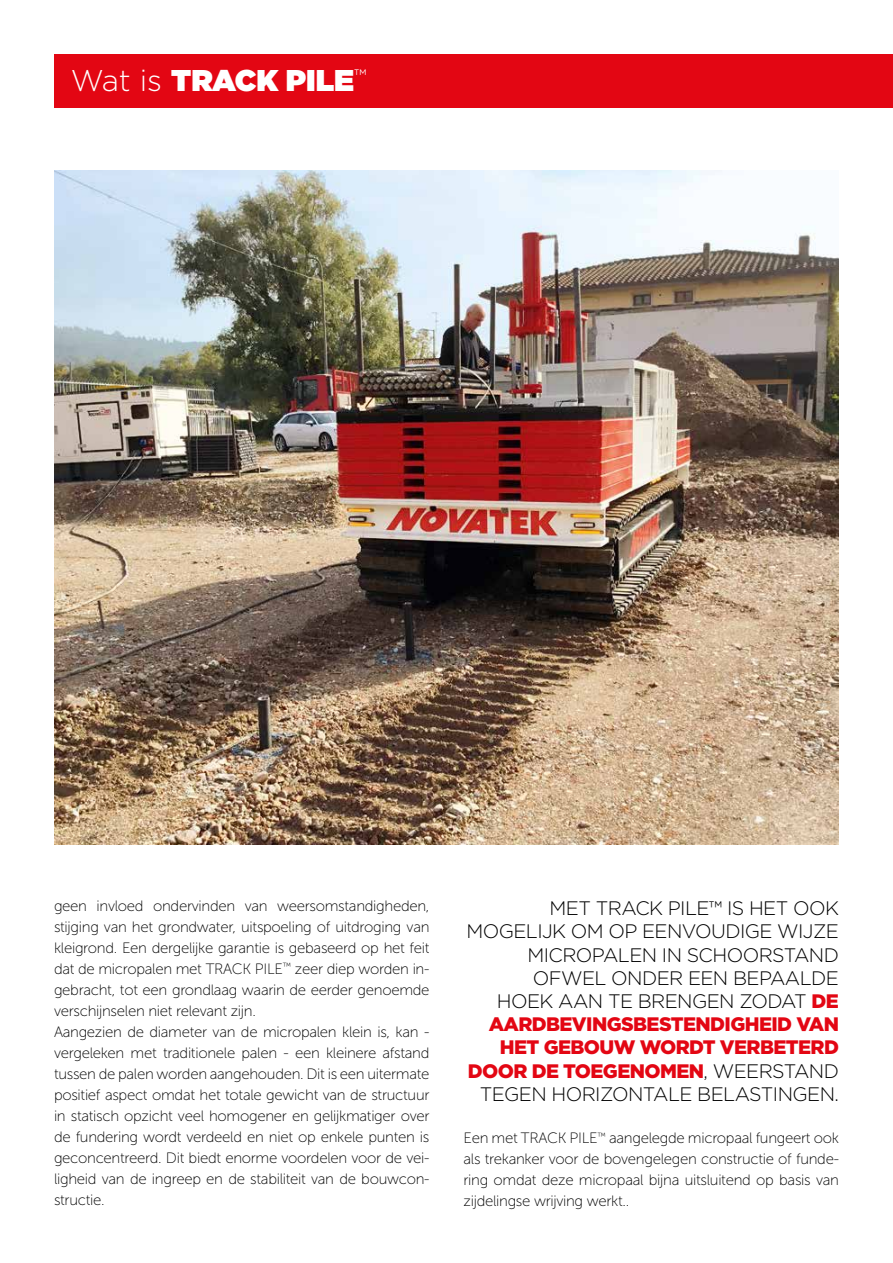
<style>
.page{position:relative;width:893px;height:1263px;background:#fff}
.page>*{position:absolute;margin:0;border:0;box-sizing:border-box;transform-origin:0 0}
.t1{font:900 30px "Gotham";color:#fff}
.t2{font:300 19.5px/23.2px "Gotham";letter-spacing:-.03em;color:#000;text-align:right}
.t3{font:15px/21px "Museo Sans 100";letter-spacing:-.02em;color:#000}
.s1{font-weight:300}
.s2{font-weight:900;color:#e30613}
</style>
<div class="page">
<div style="left:54px;top:54px;width:839px;height:54px;background:#e30613"></div>
<img style="left:54px;top:170px;width:785px;height:674px">
<h1 class="t1" style="left:71px;top:58px;width:297px"><span class="s1">Wat is</span> TRACK PILE<sup>™</sup></h1>
<p class="t3" style="left:54px;top:895px;width:377px">geen invloed ondervinden van weersomstandigheden, stijging van het grondwater, uitspoeling of uitdroging van kleigrond. Een dergelijke garantie is gebaseerd op het feit dat de micropalen met TRACK PILE<sup>™</sup> zeer diep worden in&shy;gebracht, tot een grondlaag waarin de eerder genoemde verschijnselen niet relevant zijn.<br>Aangezien de diameter van de micropalen klein is, kan - vergeleken met traditionele palen - een kleinere afstand tussen de palen worden aangehouden. Dit is een uitermate positief aspect omdat het totale gewicht van de structuur in statisch opzicht veel homogener en gelijkmatiger over de fundering wordt verdeeld en niet op enkele punten is geconcentreerd. Dit biedt enorme voordelen voor de vei&shy;ligheid van de ingreep en de stabiliteit van de bouwcon&shy;structie.</p>
<p class="t2" style="left:466px;top:896px;width:374px">MET TRACK PILE™ IS HET OOK<br>MOGELIJK OM OP EENVOUDIGE WIJZE<br>MICROPALEN IN SCHOORSTAND<br>OFWEL ONDER EEN BEPAALDE<br>HOEK AAN TE BRENGEN ZODAT <span class="s2">DE<br>AARDBEVINGSBESTENDIGHEID VAN<br>HET GEBOUW WORDT VERBETERD<br>DOOR DE TOEGENOMEN</span>, WEERSTAND<br>TEGEN HORIZONTALE BELASTINGEN.</p>
<p class="t3" style="left:463px;top:1127px;width:377px;text-align:justify">Een met TRACK PILE<sup>™</sup> aangelegde micropaal fungeert ook als trekanker voor de bovengelegen constructie of funde&shy;ring omdat deze micropaal bijna uitsluitend op basis van zijdelingse wrijving werkt..</p>
</div>
